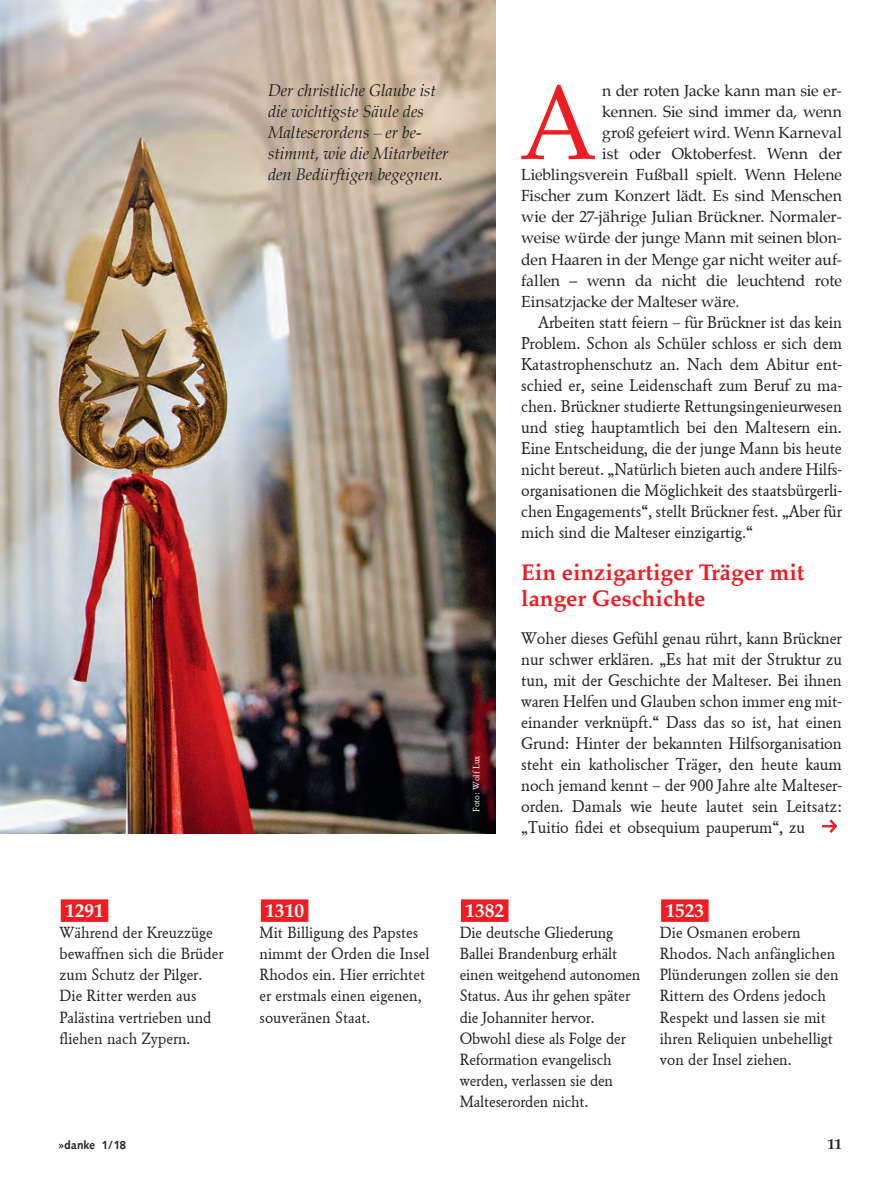
<style>
.page{position:relative;width:893px;height:1191px;background:#fff}
.page>*{position:absolute;margin:0;border:0;box-sizing:border-box;transform-origin:0 0}
.t1{font:106.2px "Palatino";color:#ee1d23;scale:.94 1}
.t2{font:700 22.5px/25.5px "Palatino";color:#ee1d23}
.t3{font:700 19.5px "Palatino";color:#fff}
.t4{font:16.5px/21px "Malteser Garamond Standard";letter-spacing:-.005em;color:#231f20;text-align:justify}
.t5{font:italic 16.5px/21px "Palatino";letter-spacing:-.005em;color:#231f20}
.t6{font:15.75px/21px "Malteser Garamond Standard";color:#231f20}
.t7{font:15.75px "Palatino";letter-spacing:-.005em;color:#231f20}
.t8{font:700 15px "Palatino";color:#231f20}
.t9{font:12px "Malteser Syntax";letter-spacing:.02em;color:#231f20}
.t10{font:9px "Malteser Garamond Standard";color:#fff}
</style>
<div class="page">
<img style="left:0;top:0;width:496px;height:833px">
<div style="left:61px;top:899px;width:47px;height:23px;background:#ee1d23"></div>
<div style="left:261px;top:899px;width:47px;height:23px;background:#ee1d23"></div>
<div style="left:461px;top:899px;width:47px;height:23px;background:#ee1d23"></div>
<div style="left:661px;top:899px;width:48px;height:23px;background:#ee1d23"></div>
<svg style="left:822px;top:819px;width:16px;height:14px"></svg>
<p class="t5" style="left:268px;top:80px;width:182px">Der christliche Glaube ist die wichtigste Säule des<br>Malteserordens – er be&shy;stimmt, wie die Mitarbeiter den Bedürftigen begegnen.</p>
<h1 class="t1" style="left:520px;top:35px;width:84px">A</h1>
<p class="t7" style="left:602px;top:78px;width:241px">n der roten Jacke kann man sie er-</p>
<p class="t7" style="left:602px;top:99px;width:241px">kennen. Sie sind immer da, wenn</p>
<p class="t7" style="left:602px;top:120px;width:241px">groß gefeiert wird. Wenn Karneval</p>
<p class="t7" style="left:602px;top:141px;width:241px">ist oder Oktoberfest. Wenn der</p>
<p class="t7" style="left:521px;top:162px;width:322px">Lieblingsverein Fußball spielt. Wenn Helene</p>
<p class="t7" style="left:521px;top:183px;width:322px">Fischer zum Konzert lädt. Es sind Menschen</p>
<p class="t7" style="left:521px;top:204px;width:322px">wie der 27-jährige Julian Brückner. Normaler-</p>
<p class="t7" style="left:521px;top:225px;width:322px">weise würde der junge Mann mit seinen blon-</p>
<p class="t7" style="left:521px;top:246px;width:322px">den Haaren in der Menge gar nicht weiter auf-</p>
<p class="t7" style="left:521px;top:267px;width:322px">fallen – wenn da nicht die leuchtend rote</p>
<p class="t7" style="left:521px;top:288px;width:220px">Einsatzjacke der Malteser wäre.</p>
<p class="t4" style="left:521px;top:312px;width:322px;text-indent:17px">Arbeiten statt feiern – für Brückner ist das kein Problem. Schon als Schüler schloss er sich dem Katastrophenschutz an. Nach dem Abitur ent&shy;schied er, seine Leidenschaft zum Beruf zu ma&shy;chen. Brückner studierte Rettungsingenieurwesen und stieg hauptamtlich bei den Maltesern ein.<br>Eine Entscheidung, die der junge Mann bis heute nicht bereut. „Natürlich bieten auch andere Hilfs&shy;organisationen die Möglichkeit des staatsbürgerli&shy;chen Engagements“, stellt Brückner fest. „Aber für mich sind die Malteser einzigartig.“</p>
<p class="t3" style="left:65px;top:894px;width:40px">1291</p>
<p class="t6" style="left:60px;top:922px;width:165px">Während der Kreuzzüge bewaffnen sich die Brüder zum Schutz der Pilger.<br>Die Ritter werden aus<br>Palästina vertrieben und fliehen nach Zypern.</p>
<p class="t3" style="left:265px;top:894px;width:40px">1310</p>
<p class="t6" style="left:260px;top:922px;width:171px">Mit Billigung des Papstes nimmt der Orden die Insel<br>Rhodos ein. Hier errichtet er erstmals einen eigenen, souveränen Staat.</p>
<p class="t10" style="left:471px;top:812px;width:58px;rotate:-90deg">Foto: Wolf Lux</p>
<h2 class="t2" style="left:521px;top:559px;width:285px">Ein einzigartiger Träger mit langer Geschichte</h2>
<p class="t4" style="left:521px;top:627px;width:322px">Woher dieses Gefühl genau rührt, kann Brückner nur schwer erklären. „Es hat mit der Struktur zu tun, mit der Geschichte der Malteser. Bei ihnen waren Helfen und Glauben schon immer eng mit&shy;einander verknüpft.“ Dass das so ist, hat einen Grund: Hinter der bekannten Hilfsorganisation steht ein katholischer Träger, den heute kaum noch jemand kennt – der 900 Jahre alte Malteser&shy;orden. Damals wie heute lautet sein Leitsatz: „Tuitio fidei et obsequium pauperum“, zu</p>
<p class="t3" style="left:465px;top:894px;width:40px">1382</p>
<p class="t6" style="left:460px;top:922px;width:182px">Die deutsche Gliederung<br>Ballei Brandenburg erhält einen weitgehend autonomen<br>Status. Aus ihr gehen später die Johanniter hervor.<br>Obwohl diese als Folge der<br>Reformation evangelisch werden, verlassen sie den<br>Malteserorden nicht.</p>
<p class="t3" style="left:665px;top:894px;width:40px">1523</p>
<p class="t6" style="left:660px;top:922px;width:180px">Die Osmanen erobern<br>Rhodos. Nach anfänglichen<br>Plünderungen zollen sie den<br>Rittern des Ordens jedoch<br>Respekt und lassen sie mit ihren Reliquien unbehelligt von der Insel ziehen.</p>
<p class="t9" style="left:58px;top:1138px;width:69px">»danke 1/18</p>
<p class="t8" style="left:827px;top:1131px;width:16px">11</p>
</div>
